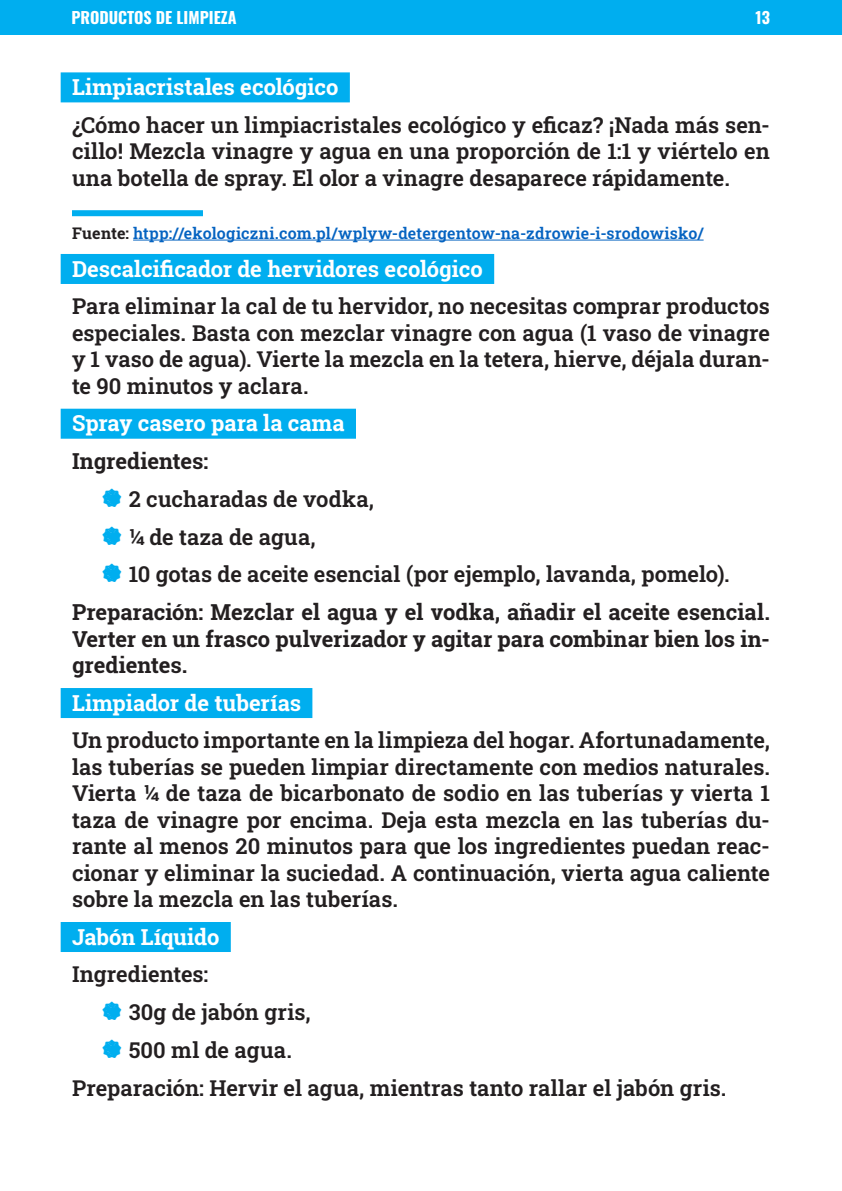
<style>
.page{position:relative;width:842px;height:1191px;background:#fff}
.page>*{position:absolute;margin:0;border:0;box-sizing:border-box;transform-origin:0 0}
.Paragraph_Style_1{font:600 22px/26.4px "Roboto Slab";color:#231f20;text-align:justify}
.Paragraph_Style_1-2{font:700 22px/26.4px "Roboto Slab";letter-spacing:-.005em;color:#231f20;text-align:justify}
.Bullet{font:700 22px "Roboto Slab";color:#fff}
.Figure{font:600 16px "Roboto Slab";letter-spacing:.01em;color:#0563c1}
.t1{font:700 16px "Oswald";color:#fff}
.s1{font-weight:700;color:#231f20}
.s2{font-family:"Nexa Rust Extras Free";font-weight:400;font-size:46px;color:#00aeef}
</style>
<div class="page">
<div style="left:0;top:0;width:842px;height:34px;background:#00aeef"></div>
<div style="left:61px;top:72px;width:289px;height:30px;background:#00aeef"></div>
<div style="left:72px;top:210px;width:131px;height:6px;background:#00aeef"></div>
<hr style="left:133px;top:240px;width:571px;height:1px;background:#0563c1">
<div style="left:61px;top:254px;width:433px;height:30px;background:#00aeef"></div>
<div style="left:61px;top:409px;width:295px;height:30px;background:#00aeef"></div>
<div style="left:61px;top:688px;width:251px;height:30px;background:#00aeef"></div>
<div style="left:61px;top:922px;width:170px;height:30px;background:#00aeef"></div>
<p class="t1" style="left:71px;top:3px;width:19px">PRODUCTO</p>
<p class="t1" style="left:144px;top:3px;width:94px">S DE LIMPIEZA</p>
<p class="t1" style="left:755px;top:3px;width:16px">13</p>
<p class="Bullet" style="left:72px;top:72px;width:268px">Limpiacristales ecológico</p>
<p class="Paragraph_Style_1" style="left:72px;top:111px;width:699px">¿Cómo hacer un limpiacristales ecológico y eficaz? ¡Nada más sen&shy;cillo! Mezcla vinagre y agua en una proporción de 1:1 y viértelo en una botella de spray. El olor a vinagre desaparece rápidamente.</p>
<p class="Figure" style="left:72px;top:222px;width:633px"><span class="s1">Fuente:</span> htpp://ekologiczni.com.pl/wplyw-detergentow-na-zdrowie-i-srodowisko/</p>
<p class="Bullet" style="left:72px;top:253px;width:412px">Descalcificador de hervidores ecológico</p>
<p class="Paragraph_Style_1" style="left:72px;top:293px;width:699px">Para eliminar la cal de tu hervidor, no necesitas comprar productos especiales. Basta con mezclar vinagre con agua (1 vaso de vinagre y 1 vaso de agua). Vierte la mezcla en la tetera, hierve, déjala duran&shy;te 90 minutos y aclara.</p>
<p class="Bullet" style="left:72px;top:408px;width:274px">Spray casero para la cama</p>
<p class="Paragraph_Style_1-2" style="left:72px;top:448px;width:138px">Ingredientes:</p>
<p class="Paragraph_Style_1" style="left:100px;top:485px;width:275px"><span class="s2">A</span> 2 cucharadas de vodka,</p>
<p class="Paragraph_Style_1" style="left:100px;top:523px;width:217px"><span class="s2">A</span> ¼ de taza de agua,</p>
<p class="Paragraph_Style_1" style="left:100px;top:560px;width:631px"><span class="s2">A</span> 10 gotas de aceite esencial (por ejemplo, lavanda, pomelo).</p>
<p class="Paragraph_Style_1-2" style="left:72px;top:598px;width:699px">Preparación: Mezclar el agua y el vodka, añadir el aceite esencial.<br>Verter en un frasco pulverizador y agitar para combinar bien los in&shy;gredientes.</p>
<p class="Bullet" style="left:72px;top:687px;width:231px">Limpiador de tuberías</p>
<p class="Paragraph_Style_1" style="left:72px;top:726px;width:699px">Un producto importante en la limpieza del hogar. Afortunadamente, las tuberías se pueden limpiar directamente con medios naturales.<br>Vierta ¼ de taza de bicarbonato de sodio en las tuberías y vierta 1 taza de vinagre por encima. Deja esta mezcla en las tuberías du&shy;rante al menos 20 minutos para que los ingredientes puedan reac&shy;cionar y eliminar la suciedad. A continuación, vierta agua caliente sobre la mezcla en las tuberías.</p>
<p class="Bullet" style="left:72px;top:921px;width:149px">Jabón Líquido</p>
<p class="Paragraph_Style_1" style="left:72px;top:960px;width:138px">Ingredientes:</p>
<p class="Paragraph_Style_1" style="left:100px;top:998px;width:212px"><span class="s2">A</span> 30g de jabón gris,</p>
<p class="Paragraph_Style_1" style="left:100px;top:1036px;width:193px"><span class="s2">A</span> 500 ml de agua.</p>
<p class="Paragraph_Style_1" style="left:72px;top:1074px;width:656px">Preparación: Hervir el agua, mientras tanto rallar el jabón gris.</p>
</div>
